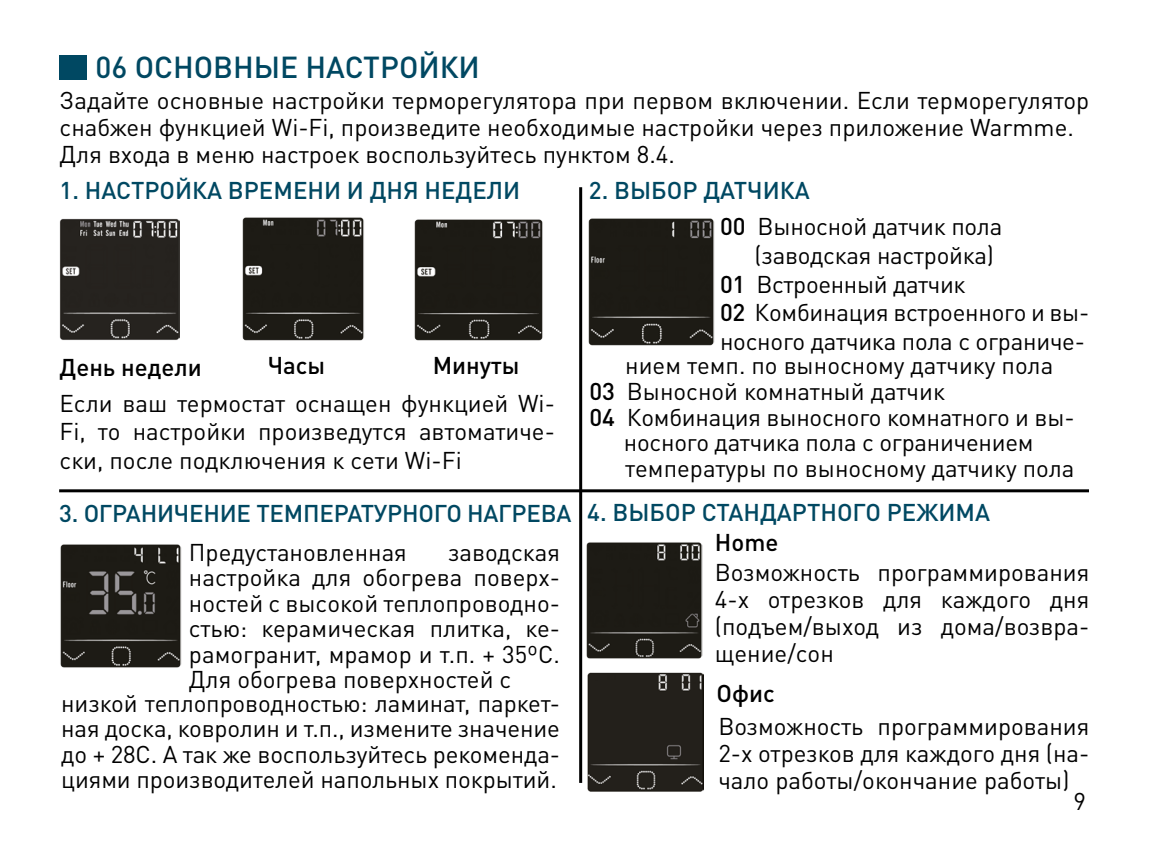
<style>
.page{position:relative;width:1149px;height:851px;background:#fff}
.page>*{position:absolute;margin:0;border:0;box-sizing:border-box;transform-origin:0 0}
.t1{font:500 30px "DIN Pro";color:#004862}
.t2{font:24px/25.5px "DIN Pro";color:#000;text-align:justify}
.t3{font:500 24px "DIN Pro";color:#004862}
.t4{font:500 24px "DIN Pro";color:#000}
.s1{font-weight:500}
</style>
<div class="page">
<div style="left:60px;top:55px;width:27px;height:25px;background:#004862"></div>
<hr style="left:579px;top:187px;width:3px;height:595px;background:#000">
<hr style="left:59px;top:489px;width:1029px;height:3px;background:#000">
<img style="left:60px;top:218px;width:119px;height:122px">
<img style="left:242px;top:217px;width:122px;height:124px">
<img style="left:414px;top:219px;width:129px;height:122px">
<img style="left:588px;top:218px;width:126px;height:128px">
<img style="left:60px;top:544px;width:121px;height:124px">
<img style="left:586px;top:542px;width:116px;height:117px">
<img style="left:587px;top:672px;width:116px;height:118px">
<p class="t1" style="left:96px;top:47px;width:385px">06 ОСНОВНЫЕ НАСТРОЙКИ</p>
<p class="t2" style="left:60px;top:86px;width:1030px;line-height:27px">Задайте основные настройки терморегулятора при первом включении. Если терморегулятор снабжен функцией Wi-Fi, произведите необходимые настройки через приложение Warmme.</p>
<p class="t2" style="left:60px;top:141px;width:616px">Для входа в меню настроек воспользуйтесь пунктом 8.4.</p>
<p class="t3" style="left:60px;top:174px;width:462px">1. НАСТРОЙКА ВРЕМЕНИ И ДНЯ НЕДЕЛИ</p>
<p class="t3" style="left:588px;top:174px;width:222px">2. ВЫБОР ДАТЧИКА</p>
<p class="t4" style="left:60px;top:351px;width:144px">День недели</p>
<p class="t4" style="left:267px;top:349px;width:59px">Часы</p>
<p class="t4" style="left:432px;top:349px;width:88px">Минуты</p>
<p class="t2" style="left:60px;top:387px;width:496px;line-height:28.8px">Если ваш термостат оснащен функцией Wi-Fi, то настройки произведутся автоматиче&shy;ски, после подключения к сети Wi-Fi</p>
<p class="t2" style="left:719px;top:212px;width:284px"><span class="s1">00</span> Выносной датчик пола</p>
<p class="t2" style="left:754px;top:241px;width:241px">(заводская настройка)</p>
<p class="t2" style="left:719px;top:270px;width:247px"><span class="s1">01</span> Встроенный датчик</p>
<p class="t2" style="left:719px;top:297px;width:371px;line-height:28.8px"><span class="s1">02</span> Комбинация встроенного и вы&shy;носного датчика пола с ограниче-</p>
<p class="t2" style="left:625px;top:352px;width:429px">нием темп. по выносному датчику пола</p>
<p class="t2" style="left:589px;top:377px;width:357px"><span class="s1">03</span> Выносной комнатный датчик</p>
<p class="t2" style="left:589px;top:403px;width:486px"><span class="s1">04</span> Комбинация выносного комнатного и вы-</p>
<p class="t2" style="left:623px;top:428px;width:411px">носного датчика пола с ограничением</p>
<p class="t2" style="left:625px;top:454px;width:450px">температуры по выносному датчику пола</p>
<p class="t3" style="left:59px;top:497px;width:513px">3. ОГРАНИЧЕНИЕ ТЕМПЕРАТУРНОГО НАГРЕВА</p>
<p class="t3" style="left:587px;top:496px;width:404px">4. ВЫБОР СТАНДАРТНОГО РЕЖИМА</p>
<p class="t2" style="left:189px;top:538px;width:219px">Предустановленная</p>
<p class="t2" style="left:189px;top:538px;width:372px;text-indent:259px">заводская настройка для обогрева поверх&shy;ностей с высокой теплопроводно&shy;стью: керамическая плитка, ке&shy;рамогранит, мрамор и т.п. + 35ºС.<br>Для обогрева поверхностей с</p>
<p class="t2" style="left:61px;top:689px;width:500px">низкой теплопроводностью: ламинат, паркет&shy;ная доска, ковролин и т.п., измените значение до + 28С. А так же воспользуйтесь рекоменда&shy;циями производителей напольных покрытий.</p>
<p class="t4" style="left:714px;top:526px;width:65px">Home</p>
<p class="t2" style="left:714px;top:557px;width:376px;line-height:27px">Возможность программирования 4-х отрезков для каждого дня (подъем/выход из дома/возвра&shy;щение/сон</p>
<p class="t4" style="left:716px;top:677px;width:60px">Офис</p>
<p class="t2" style="left:718px;top:712px;width:372px;line-height:27px">Возможность программирования 2-х отрезков для каждого дня (на&shy;чало работы/окончание работы)</p>
<p class="t2" style="left:1073px;top:787px;width:14px">9</p>
</div>
